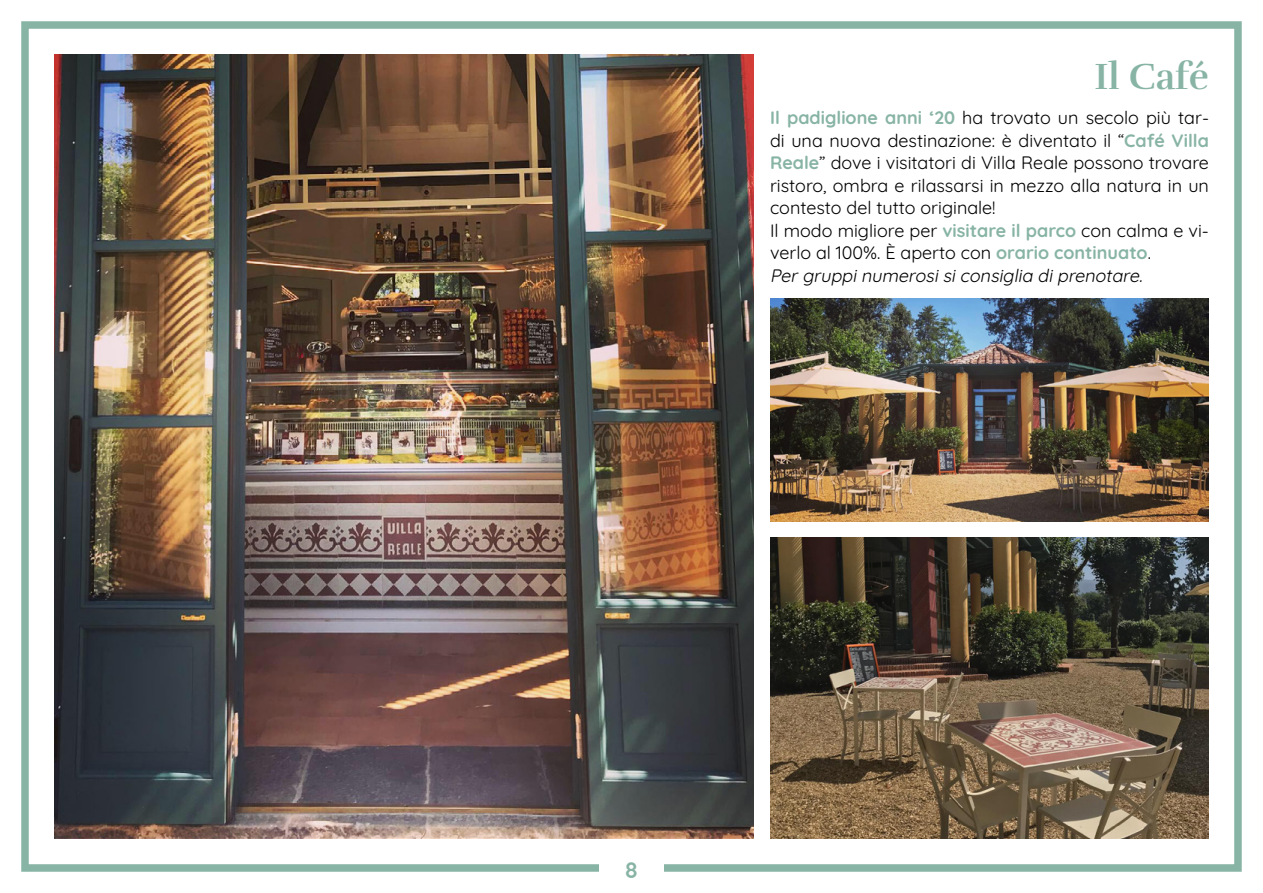
<style>
.page{position:relative;width:1263px;height:893px;background:#fff}
.page>*{position:absolute;margin:0;border:0;box-sizing:border-box;transform-origin:0 0}
.t1{font:700 37.5px "Rufina";color:#88b4a5}
.t2{font:700 22.5px "Quicksand";color:#88b4a5}
.t3{font:18px/22.5px "Quicksand";color:#000}
.s1{font-weight:700;color:#88b4a5}
.s2{font-style:italic}
</style>
<div class="page">
<div style="left:21px;top:21px;width:1221px;height:851px;border:8px solid #88b4a5"></div>
<div style="left:599px;top:846px;width:65px;height:42px;background:#fff"></div>
<img style="left:54px;top:54px;width:700px;height:785px">
<img style="left:770px;top:538px;width:439px;height:301px">
<img style="left:770px;top:298px;width:439px;height:224px">
<h1 class="t1" style="left:1094px;top:54px;width:116px">Il Café</h1>
<p class="t3" style="left:770px;top:105px;width:440px"><span class="s1">Il padiglione anni ‘20</span> ha trovato un secolo più tar&shy;di una nuova destinazione: è diventato il “<span class="s1">Café Villa Reale</span>” dove i visitatori di Villa Reale possono trovare ristoro, ombra e rilassarsi in mezzo alla natura in un contesto del tutto originale!<br>Il modo migliore per <span class="s1">visitare il parco</span> con calma e vi&shy;verlo al 100%. È aperto con <span class="s1">orario continuato</span>.<br><span class="s2">Pergruppinumerosisiconsiglia diprenotare.</span></p>
<p class="t2" style="left:625px;top:853px;width:15px">8</p>
</div>
